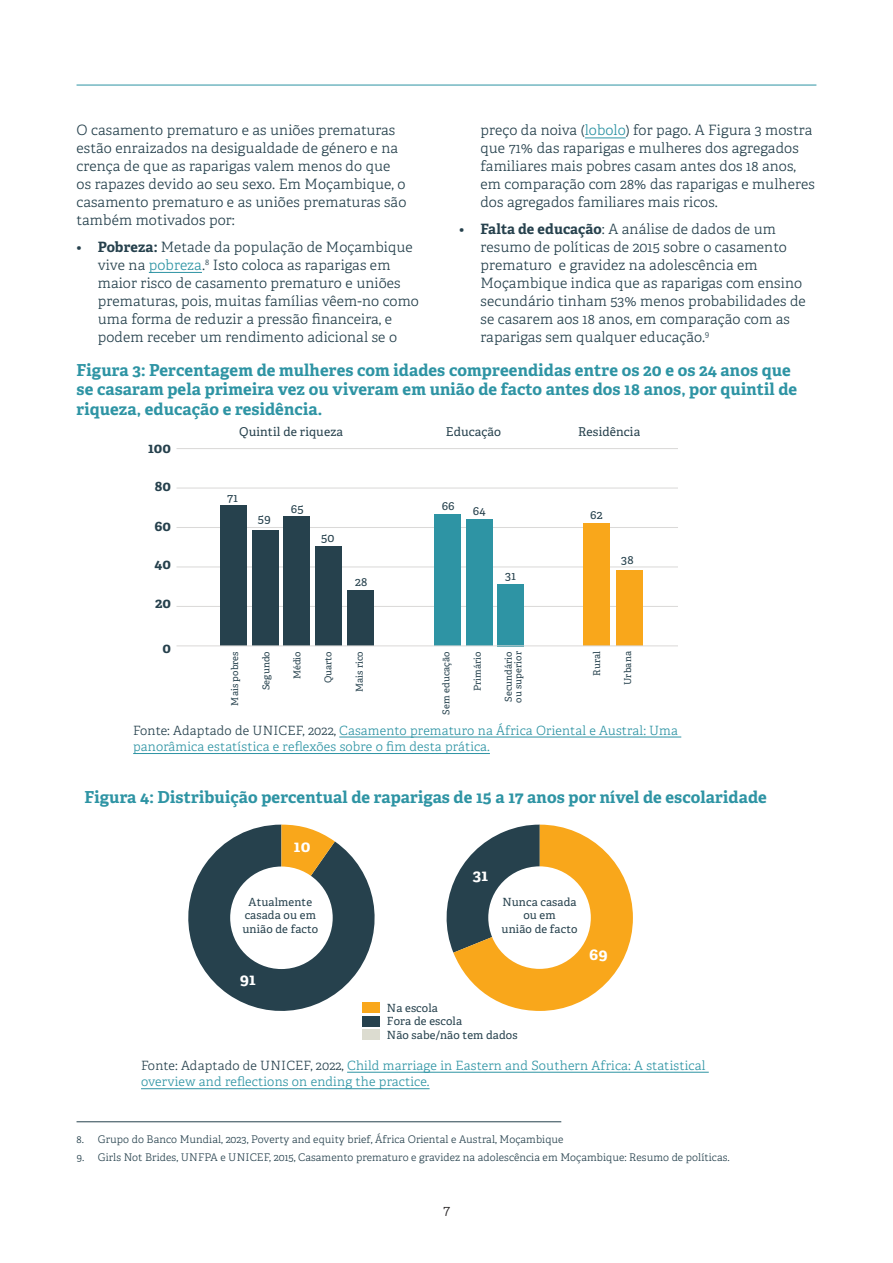
<style>
.page{position:relative;width:893px;height:1263px;background:#fff}
.page>*{position:absolute;margin:0;border:0;box-sizing:border-box;transform-origin:0 0}
.Level_3_Headline{font:700 16.5px/19.5px "Adelle";letter-spacing:.005em;color:#2e94a4}
.t1{font:700 16.2px "Adelle";letter-spacing:.01em;color:#fff}
.Body_Text_-_11_5_13_5{font:300 14.25px/18px "Adelle";letter-spacing:.01em;color:#26414d}
.t2{font:700 14.25px "Adelle";letter-spacing:.01em;color:#26414d}
.t3{font:300 14.25px "Adelle";color:#231f20}
.Source{font:300 12.75px/16.5px "Adelle";letter-spacing:.015em;color:#2e94a4}
.t4{font:12.15px "Adelle";letter-spacing:.01em;color:#26414d}
.t5{font:11.25px/13.5px "Adelle";letter-spacing:.01em;color:#26414d;text-align:center}
.Footnote{font:300 10.5px "Adelle";letter-spacing:.01em;color:#26414d}
.Footnote__line{font:300 10.5px "Adelle";letter-spacing:.01em;color:#26414d}
.t6{font:9.45px "Adelle";letter-spacing:.01em;color:#26414d}
.s1{color:#2e94a4}
.s2{font-weight:700}
.s3{color:#26414d}
</style>
<div class="page">
<hr style="left:77px;top:85px;width:739px;height:1px;background:#2e94a4">
<hr style="left:176px;top:606px;width:502px;height:1px;background:#dad9d8">
<hr style="left:176px;top:566px;width:502px;height:1px;background:#dad9d8">
<hr style="left:176px;top:527px;width:502px;height:1px;background:#dad9d8">
<hr style="left:176px;top:487px;width:502px;height:1px;background:#dad9d8">
<hr style="left:176px;top:448px;width:502px;height:1px;background:#dad9d8">
<div style="left:220px;top:506px;width:27px;height:140px;background:#26414d"></div>
<div style="left:252px;top:530px;width:27px;height:116px;background:#26414d"></div>
<div style="left:283px;top:517px;width:27px;height:129px;background:#26414d"></div>
<div style="left:434px;top:515px;width:27px;height:131px;background:#2e94a4"></div>
<div style="left:466px;top:519px;width:27px;height:127px;background:#2e94a4"></div>
<div style="left:583px;top:524px;width:27px;height:122px;background:#f9a71b"></div>
<div style="left:616px;top:570px;width:27px;height:76px;background:#f9a71b"></div>
<div style="left:497px;top:584px;width:27px;height:62px;background:#2e94a4"></div>
<div style="left:315px;top:547px;width:27px;height:99px;background:#26414d"></div>
<div style="left:347px;top:590px;width:27px;height:56px;background:#26414d"></div>
<hr style="left:176px;top:645px;width:502px;height:1px;background:#dad9d8">
<svg style="left:188px;top:825px;width:187px;height:186px"></svg>
<div style="left:230px;top:866px;width:103px;height:103px;background:#fff;border-radius:50%"></div>
<svg style="left:446px;top:825px;width:187px;height:186px"></svg>
<div style="left:488px;top:866px;width:103px;height:103px;background:#fff;border-radius:50%"></div>
<div style="left:362px;top:1002px;width:18px;height:11px;background:#f9a71b"></div>
<div style="left:362px;top:1016px;width:18px;height:11px;background:#26414d"></div>
<div style="left:362px;top:1029px;width:18px;height:11px;background:#dcdcd0"></div>
<hr style="left:149px;top:272px;width:53px;height:1px;background:#2e94a4">
<hr style="left:585px;top:137px;width:41px;height:1px;background:#2e94a4">
<hr style="left:77px;top:1121px;width:484px;height:1px;background:#26414d">
<hr style="left:347px;top:1072px;width:362px;height:1px;background:#2e94a4">
<hr style="left:141px;top:1088px;width:289px;height:1px;background:#2e94a4">
<hr style="left:339px;top:736px;width:342px;height:1px;background:#2e94a4">
<hr style="left:133px;top:753px;width:357px;height:1px;background:#2e94a4">
<p class="Body_Text_-_11_5_13_5" style="left:480px;top:122px;width:336px">preço da noiva (<span class="s1">lobolo</span>) for pago. A Figura 3 mostra que 71% das raparigas e mulheres dos agregados familiares mais pobres casam antes dos 18 anos, em comparação com 28% das raparigas e mulheres dos agregados familiares mais ricos.</p>
<p class="Body_Text_-_11_5_13_5" style="left:480px;top:220px;width:327px;text-indent:-21px">• <span class="s2">Falta de educação</span>: A análise de dados de um resumo de políticas de 2015 sobre o casamento prematuro e gravidez na adolescência em Moçambique indica que as raparigas com ensino secundário tinham 53% menos probabilidades de se casarem aos 18 anos, em comparação com as raparigas sem qualquer educação.<sup>9</sup></p>
<p class="Level_3_Headline" style="left:77px;top:360px;width:722px">Figura 3: Percentagem de mulheres com idades compreendidas entre os 20 e os 24 anos que se casaram pela primeira vez ou viveram em união de facto antes dos 18 anos, por quintil de riqueza, educação e residência.</p>
<p class="Body_Text_-_11_5_13_5" style="left:77px;top:122px;width:331px">O casamento prematuro e as uniões prematuras estão enraizados na desigualdade de género e na crença de que as raparigas valem menos do que os rapazes devido ao seu sexo. Em Moçambique, o casamento prematuro e as uniões prematuras são também motivados por:</p>
<p class="Body_Text_-_11_5_13_5" style="left:98px;top:238px;width:323px;text-indent:-21px">• <span class="s2">Pobreza:</span> Metade da população de Moçambique vive na <span class="s1">pobreza</span>.<sup>8</sup> Isto coloca as raparigas em maior risco de casamento prematuro e uniões prematuras, pois, muitas famílias vêem-no como uma forma de reduzir a pressão financeira, e podem receber um rendimento adicional se o</p>
<p class="t2" style="left:148px;top:439px;width:25px">100</p>
<p class="t2" style="left:155px;top:477px;width:18px">80</p>
<p class="t2" style="left:154px;top:516px;width:18px">60</p>
<p class="t2" style="left:155px;top:555px;width:18px">40</p>
<p class="t2" style="left:155px;top:594px;width:18px">20</p>
<p class="t2" style="left:163px;top:639px;width:10px">0</p>
<p class="t4" style="left:239px;top:425px;width:105px">Quintil de riqueza</p>
<p class="t4" style="left:227px;top:490px;width:12px">71</p>
<p class="t4" style="left:258px;top:511px;width:15px">59</p>
<p class="t4" style="left:291px;top:501px;width:14px">65</p>
<p class="t4" style="left:321px;top:531px;width:15px">50</p>
<p class="t4" style="left:355px;top:574px;width:14px">28</p>
<p class="t4" style="left:446px;top:425px;width:57px">Educação</p>
<p class="t4" style="left:578px;top:425px;width:64px">Residência</p>
<p class="t4" style="left:442px;top:498px;width:15px">66</p>
<p class="t4" style="left:473px;top:504px;width:14px">64</p>
<p class="t4" style="left:505px;top:568px;width:12px">31</p>
<p class="t4" style="left:590px;top:507px;width:14px">62</p>
<p class="t4" style="left:621px;top:552px;width:14px">38</p>
<p class="t6" style="left:512px;top:703px;width:53px;rotate:-90deg">ou superior</p>
<p class="t6" style="left:229px;top:706px;width:56px;rotate:-90deg">Mais pobres</p>
<p class="t6" style="left:260px;top:690px;width:40px;rotate:-90deg">Segundo</p>
<p class="t6" style="left:291px;top:679px;width:30px;rotate:-90deg">Médio</p>
<p class="t6" style="left:322px;top:683px;width:34px;rotate:-90deg">Quarto</p>
<p class="t6" style="left:353px;top:692px;width:43px;rotate:-90deg">Mais rico</p>
<p class="t6" style="left:440px;top:714px;width:65px;rotate:-90deg">Sem educação</p>
<p class="t6" style="left:471px;top:691px;width:41px;rotate:-90deg">Primário</p>
<p class="t6" style="left:503px;top:702px;width:52px;rotate:-90deg">Secundário</p>
<p class="t6" style="left:591px;top:676px;width:26px;rotate:-90deg">Rural</p>
<p class="t6" style="left:622px;top:685px;width:35px;rotate:-90deg">Urbana</p>
<p class="Source" style="left:133px;top:722px;width:546px"><span class="s3">Fonte: Adaptado de UNICEF, 2022,</span> Casamento prematuro na África Oriental e Austral: Uma panorâmica estatística e reflexões sobre o fim desta prática.</p>
<p class="Level_3_Headline" style="left:84px;top:788px;width:684px">Figura 4: Distribuição percentual de raparigas de 15 a 17 anos por nível de escolaridade</p>
<p class="t1" style="left:294px;top:836px;width:18px">10</p>
<p class="t5" style="left:242px;top:895px;width:77px">Atualmente casada ou em união de facto</p>
<p class="t1" style="left:240px;top:968px;width:18px">91</p>
<p class="t1" style="left:473px;top:865px;width:17px">31</p>
<p class="t5" style="left:502px;top:895px;width:77px">Nunca casada ou em<br>união de facto</p>
<p class="t1" style="left:589px;top:944px;width:20px">69</p>
<p class="t5" style="left:387px;top:1001px;width:132px;text-align:left">Na escola<br>Fora de escola<br>Não sabe/não tem dados</p>
<p class="Source" style="left:141px;top:1057px;width:566px"><span class="s3">Fonte: Adaptado de UNICEF, 2022,</span> Child marriage in Eastern and Southern Africa: A statistical overview and reflections on ending the practice.</p>
<p class="Footnote__line" style="left:77px;top:1133px;width:489px">8. Grupo do Banco Mundial, 2023, Poverty and equity brief, África Oriental e Austral, Moçambique</p>
<p class="Footnote" style="left:77px;top:1151px;width:655px">9. Girls Not Brides, UNFPA e UNICEF, 2015, Casamento prematuro e gravidez na adolescência em Moçambique: Resumo de políticas.</p>
<p class="t3" style="left:443px;top:1201px;width:8px">7</p>
</div>
